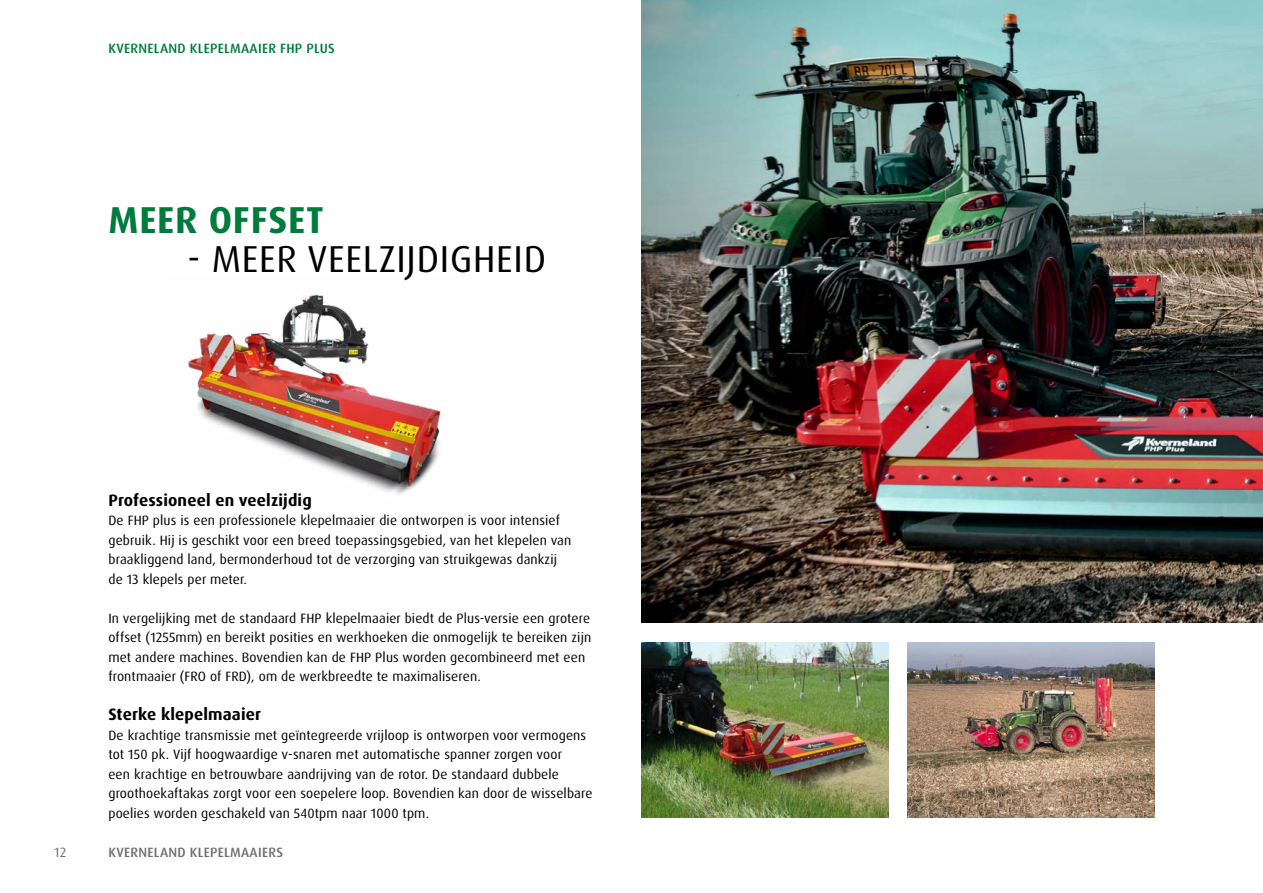
<style>
.page{position:relative;width:1263px;height:893px;background:#fff}
.page>*{position:absolute;margin:0;border:0;box-sizing:border-box;transform-origin:0 0}
.t1{font:37.5px "Dax Pro";letter-spacing:.02em;color:#000}
.t2{font:700 37.5px "Dax Pro";letter-spacing:.02em;color:#007b3d}
.t3{font:700 16.5px "Dax Pro";letter-spacing:.01em;color:#000}
.t4{font:13.5px/19.5px "Dax Pro";letter-spacing:.01em;color:#000}
.t5{font:500 13.5px "Dax Pro";letter-spacing:.02em;color:#007b3d}
.t6{font:500 13.5px "Dax Pro";letter-spacing:.02em;color:#706f6f}
.t7{font:13.5px "Dax Pro";color:#706f6f}
</style>
<div class="page">
<img style="left:641px;top:0;width:622px;height:623px">
<img style="left:908px;top:642px;width:246px;height:176px">
<img style="left:641px;top:642px;width:247px;height:176px">
<img style="left:188px;top:294px;width:253px;height:201px">
<p class="t5" style="left:108px;top:40px;width:228px">KVERNELAND KLEPELMAAIER FHP PLUS</p>
<h1 class="t2" style="left:109px;top:195px;width:217px">MEER OFFSET</h1>
<h1 class="t1" style="left:187px;top:234px;width:360px">- MEER VEELZIJDIGHEID</h1>
<p class="t7" style="left:54px;top:843px;width:14px">12</p>
<p class="t3" style="left:108px;top:489px;width:205px">Professioneel en veelzijdig</p>
<p class="t4" style="left:108px;top:511px;width:464px">De FHP plus is een professionele klepelmaaier die ontworpen is voor intensief gebruik. Hij is geschikt voor een breed toepassingsgebied, van het klepelen van braakliggend land, bermonderhoud tot de verzorging van struikgewas dankzij de 13 klepels per meter.</p>
<p class="t4" style="left:108px;top:608px;width:484px">In vergelijking met de standaard FHP klepelmaaier biedt de Plus-versie een grotere offset (1255mm) en bereikt posities en werkhoeken die onmogelijk te bereiken zijn met andere machines. Bovendien kan de FHP Plus worden gecombineerd met een frontmaaier (FRO of FRD), om de werkbreedte te maximaliseren.</p>
<p class="t3" style="left:108px;top:704px;width:154px">Sterke klepelmaaier</p>
<p class="t4" style="left:108px;top:725px;width:486px">De krachtige transmissie met geïntegreerde vrijloop is ontworpen voor vermogens tot 150 pk. Vijf hoogwaardige v-snaren met automatische spanner zorgen voor<br>een krachtige en betrouwbare aandrijving van de rotor. De standaard dubbele groothoekaftakas zorgt voor een soepelere loop. Bovendien kan door de wisselbare poelies worden geschakeld van 540tpm naar 1000 tpm.</p>
<p class="t6" style="left:108px;top:843px;width:176px">KVERNELAND KLEPELMAAIERS</p>
</div>
